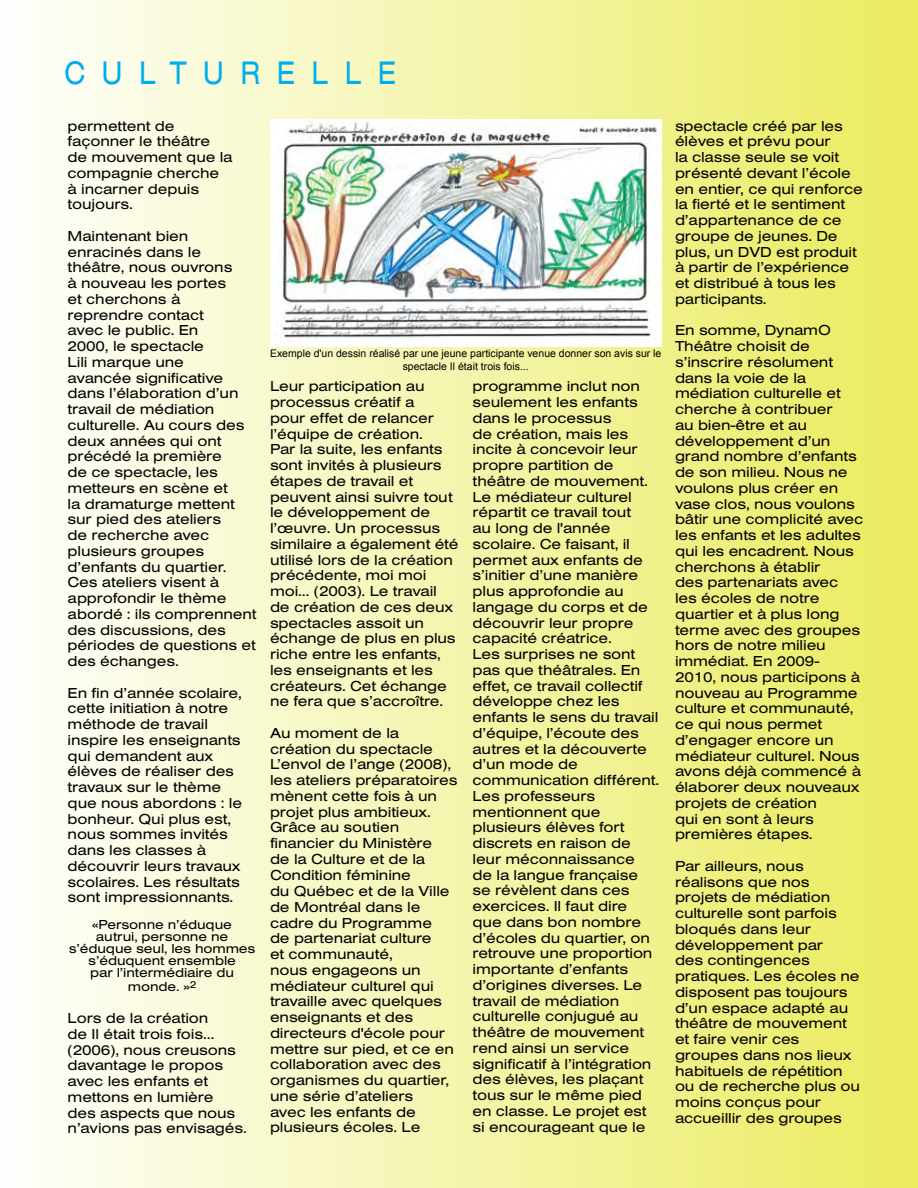
<style>
.page{position:relative;width:918px;height:1188px;background:#fff}
.page>*{position:absolute;margin:0;border:0;box-sizing:border-box;transform-origin:0 0}
.t1{font:33.75px "Sans Extended Regular DTC";letter-spacing:.6em;color:#00aeef;scale:.8 1}
.t2{font:15px/15.8px "Sans Extended Regular DTC";letter-spacing:-.01em;color:#000}
.t3{font:13.5px/12px "Sans Extended Regular DTC";letter-spacing:-.01em;color:#000;text-align:center}
.t4{font:10.5px/12.6px "Arial";color:#000;text-align:center}
</style>
<div class="page">
<div style="left:1px;top:0;width:917px;height:1188px;background:linear-gradient(to right,#fefefe,#ebec5e)"></div>
<img style="left:270px;top:120px;width:391px;height:226px">
<h1 class="t1" style="left:64px;top:53px;width:417px">CULTURELLE</h1>
<p class="t2" style="left:68px;top:118px;width:167px">permettent de façonner le théâtre de mouvement que la compagnie cherche<br>à incarner depuis toujours.</p>
<p class="t2" style="left:68px;top:228px;width:190px">Maintenant bien enracinés dans le théâtre, nous ouvrons<br>à nouveau les portes<br>et cherchons à reprendre contact<br>avec le public. En<br>2000, le spectacle<br>Lili marque une<br>avancée significative dans l’élaboration d’un travail de médiation culturelle. Au cours des deux années qui ont précédé la première<br>de ce spectacle, les metteurs en scène et<br>la dramaturge mettent sur pied des ateliers<br>de recherche avec plusieurs groupes d’enfants du quartier.<br>Ces ateliers visent à approfondir le thème abordé : ils comprennent des discussions, des périodes de questions et des échanges.</p>
<p class="t2" style="left:68px;top:685px;width:176px">En fin d’année scolaire, cette initiation à notre méthode de travail inspire les enseignants qui demandent aux élèves de réaliser des travaux sur le thème que nous abordons : le bonheur. Qui plus est, nous sommes invités dans les classes à découvrir leurs travaux scolaires. Les résultats sont impressionnants.</p>
<p class="t3" style="left:69px;top:919px;width:188px">«Personne n’éduque<br>autrui, personne ne s’éduque seul, les hommes s’éduquent ensemble<br>par l’intermédiaire du</p>
<p class="t3" style="left:128px;top:980px;width:70px">monde. »<sup>2</sup></p>
<p class="t2" style="left:68px;top:1010px;width:181px">Lors de la création<br>de Il était trois fois… (2006), nous creusons davantage le propos avec les enfants et mettons en lumière<br>des aspects que nous n’avions pas envisagés.</p>
<p class="t4" style="left:270px;top:347px;width:393px">Exemple d'un dessin réalisé par une jeune participante venue donner son avis sur le spectacle Il était trois fois...</p>
<p class="t2" style="left:270px;top:379px;width:190px">Leur participation au processus créatif a<br>pour effet de relancer l’équipe de création.<br>Par la suite, les enfants sont invités à plusieurs étapes de travail et peuvent ainsi suivre tout le développement de l’œuvre. Un processus similaire a également été utilisé lors de la création précédente, moi moi moi… (2003). Le travail de création de ces deux spectacles assoit un échange de plus en plus riche entre les enfants, les enseignants et les créateurs. Cet échange ne fera que s’accroître.</p>
<p class="t2" style="left:270px;top:725px;width:189px">Au moment de la création du spectacle<br>L’envol de l’ange (2008), les ateliers préparatoires mènent cette fois à un projet plus ambitieux.<br>Grâce au soutien financier du Ministère<br>de la Culture et de la<br>Condition féminine<br>du Québec et de la Ville de Montréal dans le cadre du Programme<br>de partenariat culture<br>et communauté,<br>nous engageons un médiateur culturel qui travaille avec quelques enseignants et des directeurs d'école pour mettre sur pied, et ce en collaboration avec des organismes du quartier, une série d’ateliers<br>avec les enfants de plusieurs écoles. Le</p>
<p class="t2" style="left:472px;top:379px;width:188px">programme inclut non seulement les enfants dans le processus<br>de création, mais les incite à concevoir leur propre partition de théâtre de mouvement.<br>Le médiateur culturel répartit ce travail tout<br>au long de l'année scolaire. Ce faisant, il permet aux enfants de s’initier d’une manière plus approfondie au langage du corps et de découvrir leur propre capacité créatrice.<br>Les surprises ne sont pas que théâtrales. En effet, ce travail collectif développe chez les enfants le sens du travail d’équipe, l’écoute des autres et la découverte d’un mode de communication différent.<br>Les professeurs mentionnent que plusieurs élèves fort discrets en raison de leur méconnaissance<br>de la langue française se révèlent dans ces exercices. Il faut dire que dans bon nombre d’écoles du quartier, on retrouve une proportion importante d’enfants d’origines diverses. Le travail de médiation culturelle conjugué au théâtre de mouvement rend ainsi un service significatif à l’intégration des élèves, les plaçant tous sur le même pied en classe. Le projet est si encourageant que le</p>
<p class="t2" style="left:675px;top:118px;width:189px">spectacle créé par les élèves et prévu pour<br>la classe seule se voit présenté devant l’école en entier, ce qui renforce la fierté et le sentiment d’appartenance de ce groupe de jeunes. De plus, un DVD est produit à partir de l’expérience et distribué à tous les participants.</p>
<p class="t2" style="left:675px;top:323px;width:190px">En somme, DynamO<br>Théâtre choisit de s’inscrire résolument dans la voie de la médiation culturelle et cherche à contribuer<br>au bien-être et au développement d’un grand nombre d’enfants de son milieu. Nous ne voulons plus créer en vase clos, nous voulons bâtir une complicité avec les enfants et les adultes qui les encadrent. Nous cherchons à établir<br>des partenariats avec les écoles de notre quartier et à plus long terme avec des groupes hors de notre milieu immédiat. En 2009-<br>2010, nous participons à nouveau au Programme culture et communauté, ce qui nous permet d’engager encore un médiateur culturel. Nous avons déjà commencé à élaborer deux nouveaux projets de création<br>qui en sont à leurs premières étapes.</p>
<p class="t2" style="left:675px;top:858px;width:187px">Par ailleurs, nous réalisons que nos projets de médiation culturelle sont parfois bloqués dans leur développement par<br>des contingences pratiques. Les écoles ne disposent pas toujours d’un espace adapté au théâtre de mouvement et faire venir ces groupes dans nos lieux habituels de répétition ou de recherche plus ou moins conçus pour accueillir des groupes</p>
</div>
